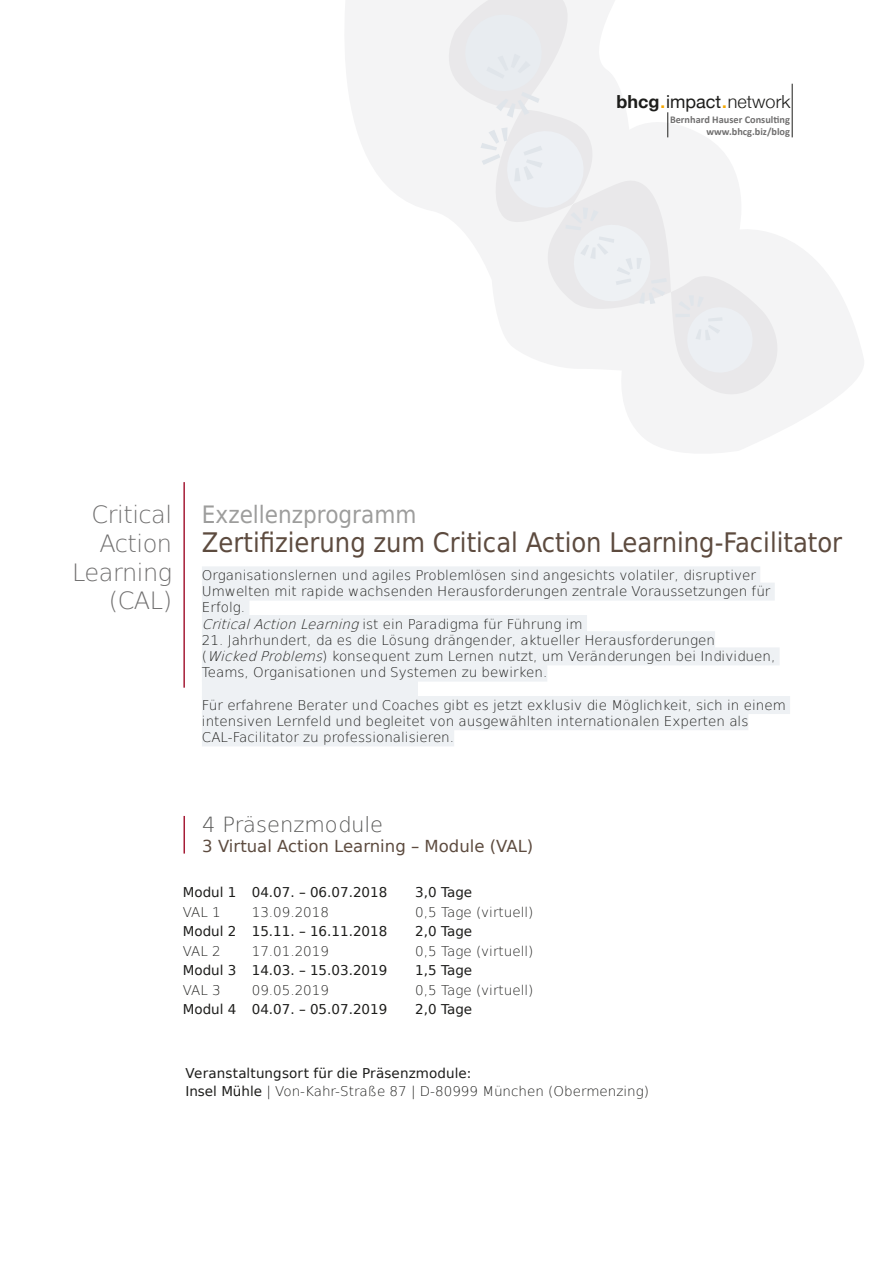
<style>
.page{position:relative;width:893px;height:1263px;background:#fff}
.page>*{position:absolute;margin:0;border:0;box-sizing:border-box;transform-origin:0 0}
.t1{font:27px "DejaVu Sans Condensed";color:#5d4b3f}
.t2{font:24px "DejaVu Sans Condensed";color:#9d9d9c}
.t3{font:200 24px/28.8px "DejaVu Sans";letter-spacing:-.02em;color:#706f6f;text-align:right}
.t4{font:200 21px "DejaVu Sans";color:#575756}
.t5{font:300 18px "Helvetica Neue";color:#1d1d1b}
.t6{font:16.5px "DejaVu Sans";color:#5d4b3f}
.t7{font:200 13.5px/16.2px "DejaVu Sans";color:#1d1d1b}
.t8{font:13.5px/18px "DejaVu Sans";color:#1d1d1b}
.t9{font:700 10.35px/12.5px "Calibri";color:#706f6f;text-align:right}
.s1{font-weight:700}
.s2{font-weight:400;font-size:24px;color:#f6a800}
.s3{font-weight:400}
.s4{font-family:"DejaVu Sans";font-weight:200;color:#706f6f}
.s5{font-style:italic}
.s6{font-weight:200}
</style>
<div class="page">
<div style="left:202px;top:566px;width:558px;height:18px;background:#eef1f4"></div>
<div style="left:202px;top:583px;width:573px;height:18px;background:#eef1f4"></div>
<div style="left:202px;top:599px;width:47px;height:18px;background:#eef1f4"></div>
<div style="left:202px;top:615px;width:385px;height:18px;background:#eef1f4"></div>
<div style="left:202px;top:631px;width:513px;height:18px;background:#eef1f4"></div>
<div style="left:202px;top:647px;width:578px;height:18px;background:#eef1f4"></div>
<div style="left:202px;top:664px;width:345px;height:18px;background:#eef1f4"></div>
<div style="left:202px;top:680px;width:216px;height:18px;background:#eef1f4"></div>
<div style="left:202px;top:696px;width:588px;height:18px;background:#eef1f4"></div>
<div style="left:202px;top:712px;width:546px;height:18px;background:#eef1f4"></div>
<div style="left:202px;top:728px;width:252px;height:18px;background:#eef1f4"></div>
<hr style="left:183px;top:482px;width:2px;height:206px;background:#a51c36">
<svg style="left:345px;top:0;width:519px;height:453px"></svg>
<svg style="left:435px;top:0;width:352px;height:406px;fill:#f4f4f5"></svg>
<hr style="left:675px;top:314px;width:15px;height:3px;background:#e0e5ea">
<div style="left:678px;top:295px;width:79px;height:82px;background:#ebeef2"></div>
<hr style="left:183px;top:816px;width:2px;height:37px;background:#a51c36">
<hr style="left:792px;top:84px;width:1px;height:53px;background:#1d1d1b">
<svg style="left:460px;top:10px;width:208px;height:296px"></svg>
<h3 class="t5" style="left:617px;top:91px;width:175px"><span class="s1">bhcg</span><span class="s2">.</span><span class="s3">impact</span><span class="s2">.</span>network</h3>
<p class="t9" style="left:670px;top:113px;width:121px">Bernhard Hauser Consulting www.bhcg.biz/blog</p>
<h2 class="t2" style="left:92px;top:495px;width:326px"><span class="s4">Critical</span> Exzellenzprogramm</h2>
<h2 class="t3" style="left:72px;top:528px;width:102px">Action<br>Learning (CAL)</h2>
<h1 class="t1" style="left:202px;top:520px;width:642px">Zertifizierung zum Critical Action Learning-Facilitator</h1>
<p class="t7" style="left:202px;top:567px;width:570px">Organisationslernen und agiles Problemlösen sind angesichts volatiler, disruptiver Umwelten mit rapide wachsenden Herausforderungen zentrale Voraussetzungen für Erfolg.<br><span class="s5">CriticalActionLearning</span>ist ein Paradigma für Führung im</p>
<p class="t7" style="left:202px;top:631px;width:575px">21. Jahrhundert, da es die Lösung drängender, aktueller Herausforderungen (<span class="s5">WickedProblems</span>) konsequent zum Lernen nutzt, um Veränderungen bei Individuen,<br>Teams, Organisationen und Systemen zu bewirken.</p>
<p class="t7" style="left:202px;top:696px;width:585px">Für erfahrene Berater und Coaches gibt es jetzt exklusiv die Möglichkeit, sich in einem intensiven Lernfeld und begleitet von ausgewählten internationalen Experten als<br>CAL-Facilitator zu professionalisieren.</p>
<h3 class="t4" style="left:202px;top:808px;width:182px">4 Präsenzmodule</h3>
<p class="t6" style="left:202px;top:832px;width:333px">3 Virtual Action Learning – Module (VAL)</p>
<p class="t8" style="left:183px;top:882px;width:206px">Modul 1 04.07. – 06.07.2018</p>
<p class="t8" style="left:415px;top:882px;width:58px">3,0 Tage</p>
<p class="t7" style="left:183px;top:903px;width:40px">VAL 1</p>
<p class="t7" style="left:252px;top:903px;width:79px">13.09.2018</p>
<p class="t7" style="left:415px;top:903px;width:120px">0,5 Tage (virtuell)</p>
<p class="t8" style="left:183px;top:921px;width:206px">Modul 2 15.11. – 16.11.2018</p>
<p class="t8" style="left:415px;top:921px;width:58px">2,0 Tage</p>
<p class="t7" style="left:183px;top:942px;width:40px">VAL 2</p>
<p class="t7" style="left:252px;top:942px;width:79px">17.01.2019</p>
<p class="t7" style="left:415px;top:942px;width:120px">0,5 Tage (virtuell)</p>
<p class="t8" style="left:183px;top:960px;width:206px">Modul 3 14.03. – 15.03.2019</p>
<p class="t8" style="left:415px;top:960px;width:58px">1,5 Tage</p>
<p class="t7" style="left:183px;top:981px;width:40px">VAL 3</p>
<p class="t7" style="left:252px;top:981px;width:79px">09.05.2019</p>
<p class="t7" style="left:415px;top:981px;width:120px">0,5 Tage (virtuell)</p>
<p class="t8" style="left:183px;top:999px;width:206px">Modul 4 04.07. – 05.07.2019</p>
<p class="t8" style="left:415px;top:999px;width:58px">2,0 Tage</p>
<p class="t8" style="left:185px;top:1064px;width:465px">Veranstaltungsort für die Präsenzmodule:<br>Insel Mühle <span class="s6">| Von-Kahr-Straße 87 | D-80999 München (Obermenzing)</span></p>
</div>
